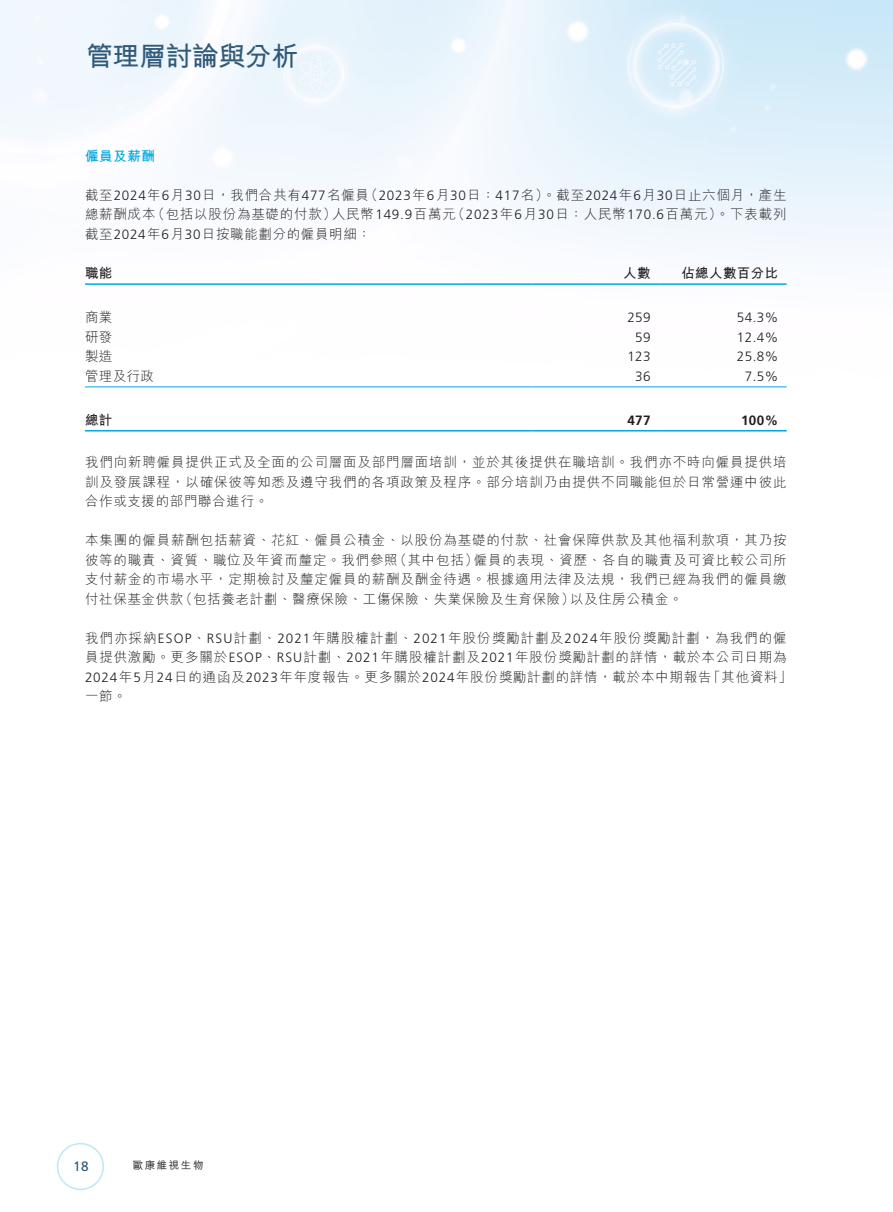
<style>
.page{position:relative;width:893px;height:1212px;background:#fff}
.page>*{position:absolute;margin:0;border:0;box-sizing:border-box;transform-origin:0 0}
.t1{font:700 27px "M Hei HK";letter-spacing:-.02em;color:#305a79}
.t2{font:300 13.5px/19.5px "M Hei HK";letter-spacing:.06em;color:#231f20;text-align:justify}
.t3{font:300 13.5px "Frutiger LT Std";letter-spacing:.03em;color:#231f20}
.t4{font:700 13.5px "M Hei HK";letter-spacing:.03em;color:#231f20}
.t5{font:700 13.5px "Frutiger LT Std";letter-spacing:.03em;color:#231f20}
.t6{font:700 13.5px "M Hei HK";letter-spacing:.05em;color:#00a8e2}
.t7{font:13.5px "Frutiger LT Std";color:#305a79}
.t8{font:500 10.5px "M Hei HK";letter-spacing:.15em;color:#231f20}
.s1{font-family:"Frutiger LT Std"}
</style>
<div class="page">
<div style="left:57px;top:1143px;width:47px;height:47px;border:2px solid #c2e5f6;border-radius:50%"></div>
<hr style="left:85px;top:430px;width:446px;height:1px;background:#00a8e2">
<hr style="left:531px;top:430px;width:128px;height:1px;background:#00a8e2">
<hr style="left:659px;top:430px;width:128px;height:1px;background:#00a8e2">
<hr style="left:85px;top:283px;width:446px;height:2px;background:#00a8e2">
<hr style="left:531px;top:283px;width:128px;height:2px;background:#00a8e2">
<hr style="left:659px;top:283px;width:128px;height:2px;background:#00a8e2">
<hr style="left:85px;top:386px;width:446px;height:1px;background:#00a8e2">
<hr style="left:531px;top:386px;width:128px;height:1px;background:#00a8e2">
<hr style="left:659px;top:386px;width:128px;height:1px;background:#00a8e2">
<h1 class="t1" style="left:86px;top:37px;width:214px">管理層討論與分析</h1>
<p class="t6" style="left:85px;top:146px;width:72px">僱員及薪酬</p>
<p class="t2" style="left:85px;top:185px;width:703px">截至<span class="s1">2024</span>年<span class="s1">6</span>月<span class="s1">30</span>日，我們合共有<span class="s1">477</span>名僱員（<span class="s1">2023</span>年<span class="s1">6</span>月<span class="s1">30</span>日：<span class="s1">417</span>名）。截至<span class="s1">2024</span>年<span class="s1">6</span>月<span class="s1">30</span>日止六個月，產生總薪酬成本（包括以股份為基礎的付款）人民幣<span class="s1">149.9</span>百萬元（<span class="s1">2023</span>年<span class="s1">6</span>月<span class="s1">30</span>日：人民幣<span class="s1">170.6</span>百萬元）。下表載列截至<span class="s1">2024</span>年<span class="s1">6</span>月<span class="s1">30</span>日按職能劃分的僱員明細：</p>
<p class="t4" style="left:85px;top:263px;width:29px">職能</p>
<p class="t4" style="left:623px;top:263px;width:29px">人數</p>
<p class="t4" style="left:681px;top:263px;width:98px">佔總人數百分比</p>
<p class="t2" style="left:85px;top:307px;width:29px">商業</p>
<p class="t3" style="left:627px;top:310px;width:25px">259</p>
<p class="t3" style="left:737px;top:310px;width:43px">54.3%</p>
<p class="t2" style="left:85px;top:327px;width:29px">研發</p>
<p class="t3" style="left:635px;top:329px;width:17px">59</p>
<p class="t3" style="left:737px;top:329px;width:43px">12.4%</p>
<p class="t2" style="left:85px;top:346px;width:29px">製造</p>
<p class="t3" style="left:627px;top:349px;width:25px">123</p>
<p class="t3" style="left:737px;top:349px;width:43px">25.8%</p>
<p class="t2" style="left:85px;top:366px;width:71px">管理及行政</p>
<p class="t3" style="left:635px;top:368px;width:17px">36</p>
<p class="t3" style="left:745px;top:368px;width:35px">7.5%</p>
<p class="t4" style="left:85px;top:410px;width:29px">總計</p>
<p class="t5" style="left:627px;top:412px;width:25px">477</p>
<p class="t5" style="left:741px;top:412px;width:39px">100%</p>
<p class="t2" style="left:85px;top:452px;width:703px">我們向新聘僱員提供正式及全面的公司層面及部門層面培訓，並於其後提供在職培訓。我們亦不時向僱員提供培訓及發展課程，以確保彼等知悉及遵守我們的各項政策及程序。部分培訓乃由提供不同職能但於日常營運中彼此合作或支援的部門聯合進行。</p>
<p class="t2" style="left:85px;top:530px;width:703px">本集團的僱員薪酬包括薪資、花紅、僱員公積金、以股份為基礎的付款、社會保障供款及其他福利款項，其乃按彼等的職責、資質、職位及年資而釐定。我們參照（其中包括）僱員的表現、資歷、各自的職責及可資比較公司所支付薪金的市場水平，定期檢討及釐定僱員的薪酬及酬金待遇。根據適用法律及法規，我們已經為我們的僱員繳付社保基金供款（包括養老計劃、醫療保險、工傷保險、失業保險及生育保險）以及住房公積金。</p>
<p class="t2" style="left:85px;top:628px;width:708px;text-align:left">我們亦採納<span class="s1">ESOP</span>、<span class="s1">RSU</span>計劃、<span class="s1">2021</span>年購股權計劃、<span class="s1">2021</span>年股份獎勵計劃及<span class="s1">2024</span>年股份獎勵計劃，為我們的僱員提供激勵。更多關於<span class="s1">ESOP</span>、<span class="s1">RSU</span>計劃、<span class="s1">2021</span>年購股權計劃及<span class="s1">2021</span>年股份獎勵計劃的詳情，載於本公司日期為<span class="s1">2024</span>年<span class="s1">5</span>月<span class="s1">24</span>日的通函及<span class="s1">2023</span>年年度報告。更多關於<span class="s1">2024</span>年股份獎勵計劃的詳情，載於本中期報告「其他資料」一節。</p>
<p class="t7" style="left:73px;top:1159px;width:17px">18</p>
<p class="t8" style="left:133px;top:1158px;width:72px">歐康維視生物</p>
</div>
